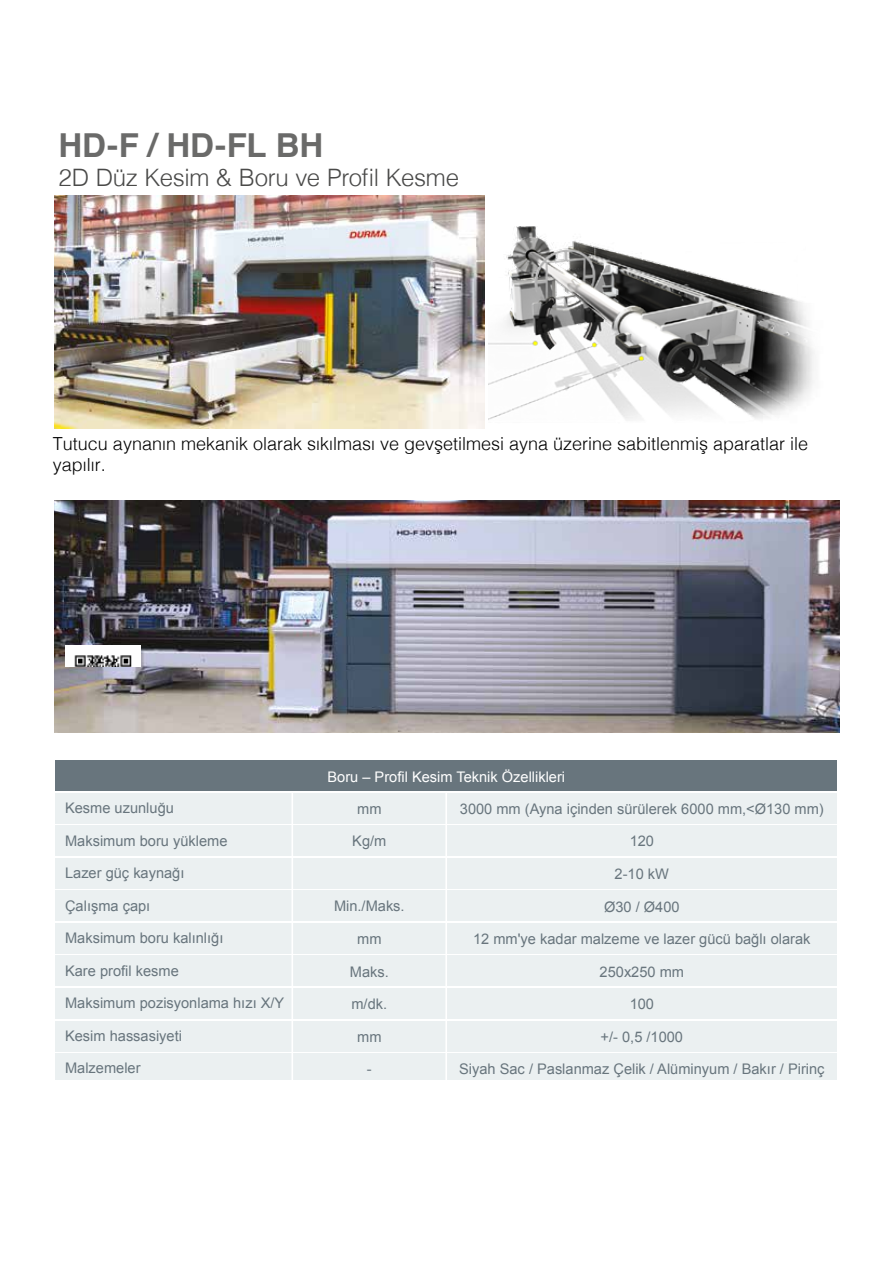
<style>
.page{position:relative;width:893px;height:1263px;background:#fff}
.page>*{position:absolute;margin:0;border:0;box-sizing:border-box;transform-origin:0 0}
.t1{font:700 33px "Helvetica";letter-spacing:-.005em;color:#6a6a69}
.t2{font:300 24px "Helvetica";letter-spacing:-.01em;color:#4a4a49}
.t3{font:300 18px/21.6px "Helvetica";color:#000}
.t4{font:14.55px "Arial";color:#68757d}
.t5{font:14.55px "Arial";color:#fff}
</style>
<div class="page">
<img style="left:54px;top:196px;width:431px;height:232px">
<img style="left:54px;top:500px;width:785px;height:232px">
<div style="left:55px;top:760px;width:782px;height:31px;background:#68757d"></div>
<div style="left:55px;top:793px;width:782px;height:31px;background:#ebf0f1"></div>
<div style="left:55px;top:825px;width:782px;height:31px;background:#ebf0f1"></div>
<div style="left:55px;top:858px;width:782px;height:31px;background:#ebf0f1"></div>
<div style="left:55px;top:890px;width:782px;height:31px;background:#ebf0f1"></div>
<div style="left:55px;top:923px;width:782px;height:31px;background:#ebf0f1"></div>
<div style="left:55px;top:955px;width:782px;height:31px;background:#ebf0f1"></div>
<div style="left:55px;top:988px;width:782px;height:31px;background:#ebf0f1"></div>
<div style="left:55px;top:1020px;width:782px;height:31px;background:#ebf0f1"></div>
<div style="left:55px;top:1053px;width:782px;height:27px;background:#ebf0f1"></div>
<hr style="left:291px;top:793px;width:2px;height:287px;background:#fff">
<hr style="left:445px;top:793px;width:2px;height:287px;background:#fff">
<img style="left:65px;top:646px;width:75px;height:20px">
<img style="left:488px;top:227px;width:327px;height:193px">
<h1 class="t1" style="left:58px;top:126px;width:266px">HD-F / HD-FL BH</h1>
<h2 class="t2" style="left:58px;top:157px;width:402px">2D Düz Kesim &amp; Boru ve Profil Kesme</h2>
<p class="t3" style="left:53px;top:431px;width:757px">Tutucu aynanın mekanik olarak sıkılması ve gevşetilmesi ayna üzerine sabitlenmiş aparatlar ile yapılır.</p>
<p class="t4" style="left:65px;top:798px;width:110px">Kesme uzunluğu</p>
<p class="t4" style="left:65px;top:831px;width:164px">Maksimum boru yükleme</p>
<p class="t4" style="left:65px;top:863px;width:121px">Lazer güç kaynağı</p>
<p class="t4" style="left:65px;top:896px;width:87px">Çalışma çapı</p>
<p class="t4" style="left:65px;top:928px;width:160px">Maksimum boru kalınlığı</p>
<p class="t4" style="left:65px;top:961px;width:115px">Kare profil kesme</p>
<p class="t4" style="left:65px;top:994px;width:221px">Maksimum pozisyonlama hızı X/Y</p>
<p class="t4" style="left:65px;top:1026px;width:118px">Kesim hassasiyeti</p>
<p class="t4" style="left:65px;top:1059px;width:77px">Malzemeler</p>
<p class="t5" style="left:328px;top:767px;width:239px">Boru – Profil Kesim Teknik Özellikleri</p>
<p class="t4" style="left:357px;top:799px;width:26px">mm</p>
<p class="t4" style="left:352px;top:832px;width:36px">Kg/m</p>
<p class="t4" style="left:334px;top:897px;width:72px">Min./Maks.</p>
<p class="t4" style="left:357px;top:929px;width:26px">mm</p>
<p class="t4" style="left:350px;top:962px;width:40px">Maks.</p>
<p class="t4" style="left:351px;top:994px;width:37px">m/dk.</p>
<p class="t4" style="left:357px;top:1027px;width:26px">mm</p>
<p class="t4" style="left:367px;top:1060px;width:6px">-</p>
<p class="t4" style="left:460px;top:799px;width:365px">3000 mm (Ayna içinden sürülerek 6000 mm,&lt;Ø130 mm)</p>
<p class="t4" style="left:630px;top:832px;width:26px">120</p>
<p class="t4" style="left:615px;top:864px;width:56px">2-10 kW</p>
<p class="t4" style="left:604px;top:897px;width:77px">Ø30 / Ø400</p>
<p class="t4" style="left:473px;top:929px;width:339px">12 mm'ye kadar malzeme ve lazer gücü bağlı olarak</p>
<p class="t4" style="left:600px;top:962px;width:86px">250x250 mm</p>
<p class="t4" style="left:630px;top:994px;width:26px">100</p>
<p class="t4" style="left:601px;top:1027px;width:84px">+/- 0,5 /1000</p>
<p class="t4" style="left:459px;top:1060px;width:367px">Siyah Sac / Paslanmaz Çelik / Alüminyum / Bakır / Pirinç</p>
</div>
